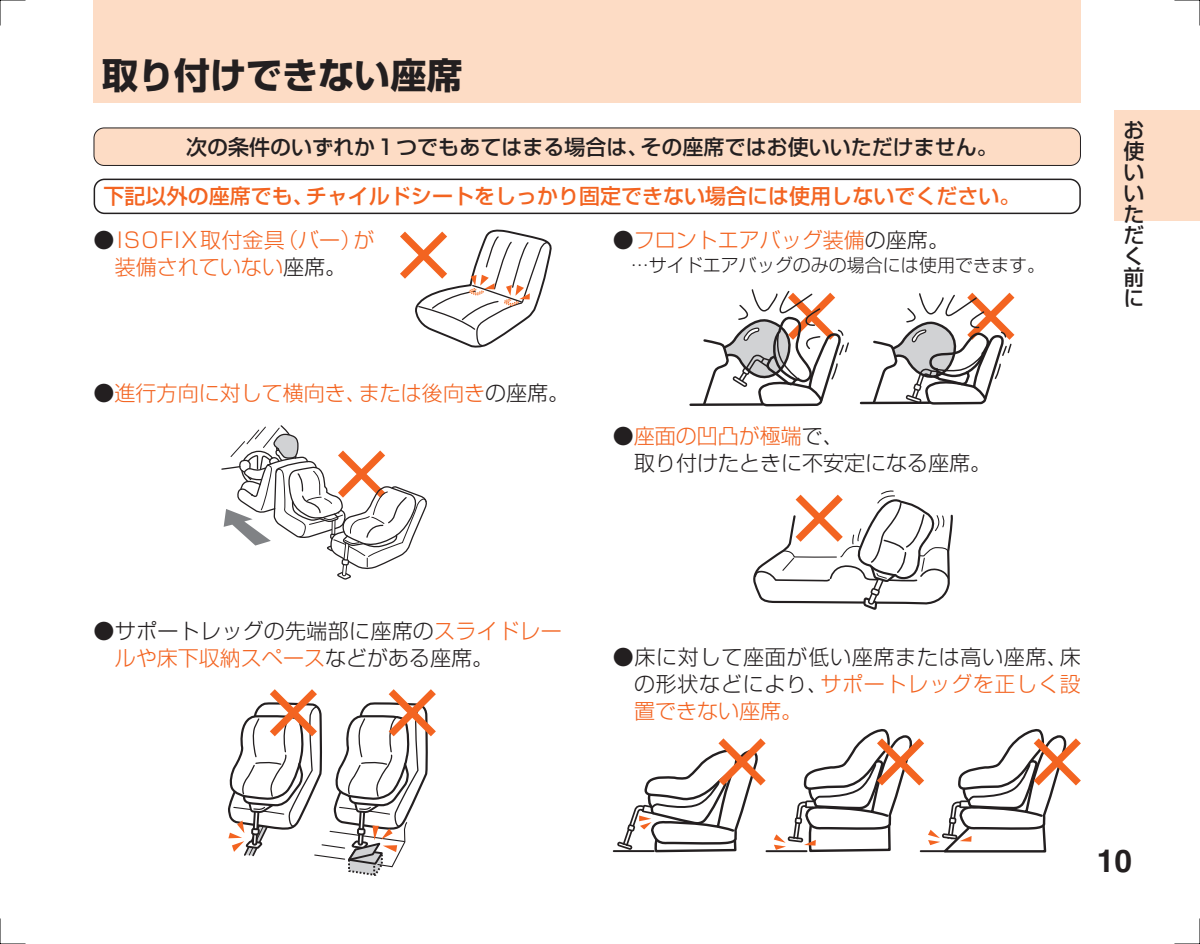
<style>
.page{position:relative;width:1200px;height:944px;background:#fff}
.page>*{position:absolute;margin:0;border:0;box-sizing:border-box;transform-origin:0 0}
.t1{font:700 36px "Shin Go Pro";color:#231f20}
.t2{font:700 31.5px "Helvetica";color:#231f20}
.t3{font:300 21px/27px "Shin Go Pro";letter-spacing:.015em;color:#231f20}
.t4{font:300 21px/27px "Shin Go Pro";color:#f36421;text-align:center}
.t5{font:500 21px/21px "Shin Go Pro";color:#231f20}
.t6{font:500 21px "Shin Go Pro";color:#f36421}
.t7{font:300 18px "Shin Go Pro";color:#231f20}
.s1{color:#231f20}
.s2{color:#f36421}
</style>
<div class="page">
<div style="left:1114px;top:111px;width:85px;height:110px;background:#fddcc5"></div>
<div style="left:94px;top:0;width:986px;height:102px;background:#fddcc5"></div>
<div style="left:94px;top:128px;width:986px;height:37px;background:#fddcc5;border-radius:10px"></div>
<div style="left:94px;top:128px;width:986px;height:38px;border:1px solid #231f20;border-radius:10px"></div>
<div style="left:94px;top:179px;width:986px;height:35px;border:2px solid #231f20;border-radius:10px"></div>
<hr style="left:690px;top:403px;width:72px;height:3px;background:#231f20">
<hr style="left:860px;top:401px;width:69px;height:3px;background:#231f20">
<svg style="left:870px;top:292px;width:144px;height:113px"></svg>
<svg style="left:701px;top:289px;width:148px;height:117px"></svg>
<svg style="left:221px;top:425px;width:206px;height:155px"></svg>
<svg style="left:753px;top:490px;width:199px;height:120px"></svg>
<svg style="left:228px;top:689px;width:208px;height:187px"></svg>
<hr style="left:613px;top:850px;width:40px;height:2px;background:#231f20">
<hr style="left:766px;top:850px;width:40px;height:2px;background:#231f20">
<svg style="left:616px;top:738px;width:149px;height:115px"></svg>
<svg style="left:773px;top:729px;width:307px;height:124px"></svg>
<svg style="left:400px;top:230px;width:151px;height:118px"></svg>
<svg style="left:0;top:0;width:26px;height:26px"></svg>
<svg style="left:0;top:918px;width:26px;height:26px"></svg>
<svg style="left:1174px;top:0;width:26px;height:26px"></svg>
<svg style="left:1174px;top:918px;width:26px;height:26px"></svg>
<h1 class="t1" style="left:102px;top:47px;width:361px">取り付けできない座席</h1>
<p class="t5" style="left:186px;top:134px;width:813px">次の条件のいずれか１つでもあてはまる場合は、その座席ではお使いいただけません。</p>
<p class="t6" style="left:104px;top:179px;width:918px">下記以外の座席でも、チャイルドシートをしっかり固定できない場合には使用しないでください。</p>
<p class="t4" style="left:94px;top:224px;width:282px"><span class="s1">●</span>ISOFIX取付金具（バー）が装備されていない<span class="s1">座席。</span></p>
<p class="t4" style="left:94px;top:377px;width:477px"><span class="s1">●</span>進行方向に対して横向き、または後向き<span class="s1">の座席。</span></p>
<p class="t4" style="left:612px;top:224px;width:337px"><span class="s1">●</span>フロントエアバッグ装備<span class="s1">の座席。</span></p>
<p class="t7" style="left:612px;top:251px;width:433px">　…サイドエアバッグのみの場合には使用できます。</p>
<p class="t3" style="left:634px;top:420px;width:358px;text-indent:-21px">●<span class="s2">座面の凹凸が極端</span>で、　<br>取り付けたときに不安定になる座席。</p>
<p class="t5" style="left:1123px;top:117px;width:22px">お使いいただく前に</p>
<p class="t3" style="left:115px;top:615px;width:448px;text-indent:-21px">●サポートレッグの先端部に座席の<span class="s2">スライドレールや床下収納スペース</span>などがある座席。</p>
<p class="t3" style="left:634px;top:641px;width:448px;text-align:justify;text-indent:-21px">●床に対して座面が低い座席または高い座席、床の形状などにより、<span class="s2">サポートレッグを正しく設置できない座席。</span></p>
<h2 class="t2" style="left:1096px;top:841px;width:37px">10</h2>
</div>
